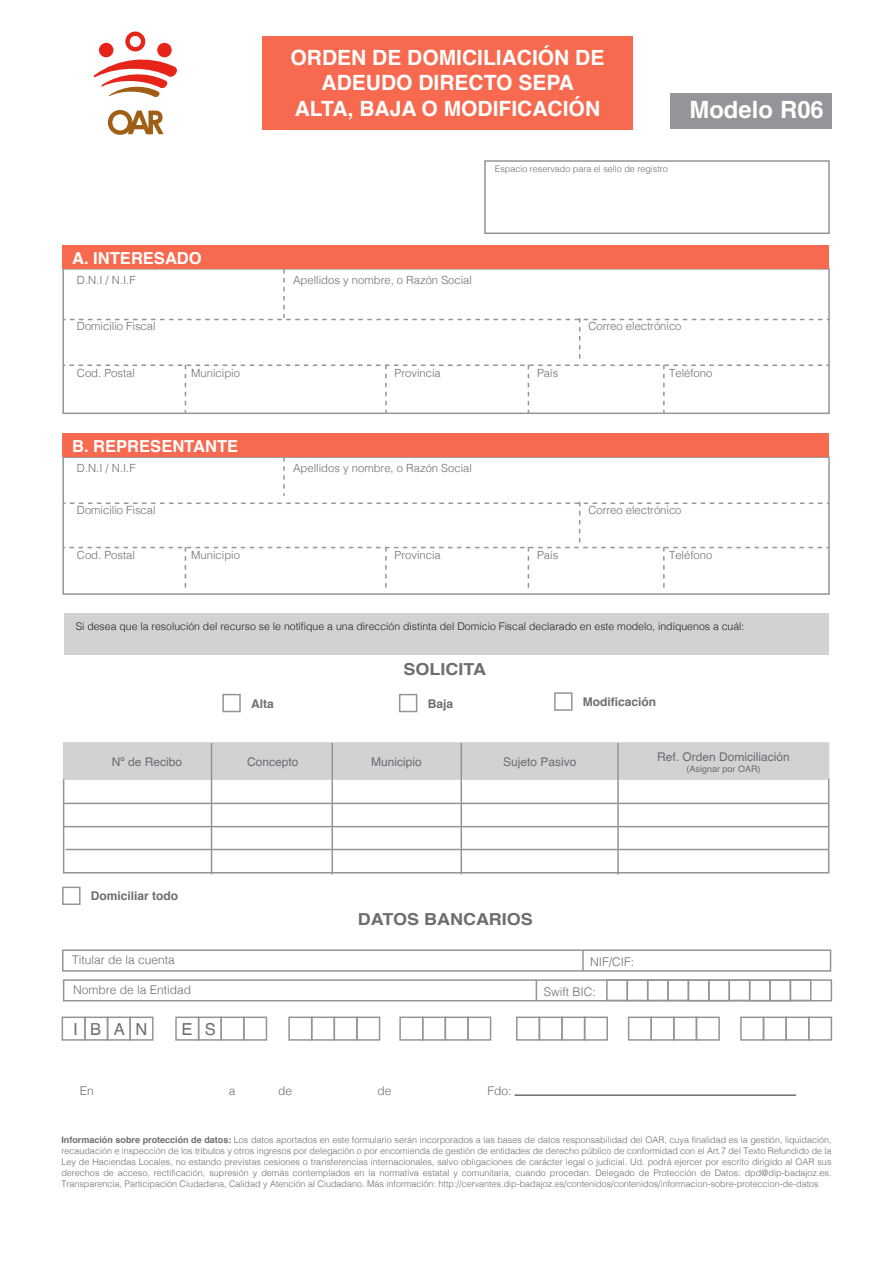
<style>
.page{position:relative;width:893px;height:1263px;background:#fff}
.page>*{position:absolute;margin:0;border:0;box-sizing:border-box;transform-origin:0 0}
.t1{font:700 23.85px "Helvetica";color:#fff}
.t2{font:700 21px/25.2px "Helvetica";color:#fff;text-align:center}
.t3{font:700 16.5px "Helvetica";color:#fff}
.t4{font:700 16.5px "Helvetica";color:#6c6d70;scale:1.09 1}
.t5{font:16.5px "Helvetica";color:#6c6d70}
.t6{font:300 12px "Helvetica";color:#6c6d70}
.t7{font:12px "Helvetica";color:#6c6d70}
.t8{font:700 12px "Helvetica";color:#6c6d70}
.t9{font:300 11.25px "Helvetica";color:#6c6d70}
.t10{font:300 10.5px "Helvetica";color:#231f20}
.t11{font:300 9px/10.8px "Helvetica";color:#6c6d70;text-align:justify}
.t12{font:9px "Helvetica";color:#6c6d70}
.s1{font-weight:700}
</style>
<div class="page">
<div style="left:63px;top:778px;width:766px;height:95px;border:2px solid #939598"></div>
<div style="left:62px;top:949px;width:769px;height:23px;border:2px solid #939598"></div>
<div style="left:63px;top:742px;width:766px;height:37px;background:#d1d2d4"></div>
<svg style="left:108px;top:110px;width:56px;height:25px"></svg>
<svg style="left:93px;top:55px;width:84px;height:43px"></svg>
<div style="left:125px;top:32px;width:20px;height:19px;background:#e72419;border-radius:50%"></div>
<div style="left:99px;top:43px;width:14px;height:14px;background:#e72419;border-radius:50%"></div>
<div style="left:157px;top:43px;width:15px;height:14px;background:#e72419;border-radius:50%"></div>
<div style="left:130px;top:36px;width:11px;height:11px;background:#fff;border-radius:50%"></div>
<div style="left:63px;top:979px;width:769px;height:22px;border:2px solid #939598"></div>
<div style="left:64px;top:614px;width:764px;height:41px;background:#d1d2d4"></div>
<svg style="left:63px;top:269px;width:766px;height:144px"></svg>
<div style="left:62px;top:245px;width:767px;height:24px;background:#f86a50"></div>
<div style="left:62px;top:456px;width:768px;height:139px;border:2px solid #939598"></div>
<svg style="left:283px;top:457px;width:2px;height:39px"></svg>
<hr style="left:211px;top:743px;width:1px;height:131px;background:#939598">
<hr style="left:332px;top:743px;width:1px;height:131px;background:#939598">
<hr style="left:460px;top:743px;width:2px;height:131px;background:#939598">
<hr style="left:617px;top:743px;width:2px;height:131px;background:#939598">
<hr style="left:64px;top:803px;width:764px;height:1px;background:#939598">
<hr style="left:63px;top:826px;width:765px;height:1px;background:#939598">
<hr style="left:66px;top:849px;width:762px;height:1px;background:#939598">
<svg style="left:63px;top:502px;width:766px;height:88px"></svg>
<div style="left:62px;top:433px;width:767px;height:24px;background:#f86a50"></div>
<hr style="left:582px;top:950px;width:2px;height:21px;background:#939598">
<svg style="left:536px;top:980px;width:1px;height:21px"></svg>
<div style="left:62px;top:1016px;width:24px;height:25px;border:2px solid #939598"></div>
<div style="left:84px;top:1016px;width:24px;height:25px;border:2px solid #939598"></div>
<div style="left:107px;top:1016px;width:24px;height:25px;border:2px solid #939598"></div>
<div style="left:129px;top:1016px;width:25px;height:25px;border:2px solid #939598"></div>
<div style="left:175px;top:1016px;width:24px;height:25px;border:2px solid #939598"></div>
<div style="left:198px;top:1016px;width:24px;height:25px;border:2px solid #939598"></div>
<div style="left:220px;top:1016px;width:25px;height:25px;border:2px solid #939598"></div>
<div style="left:243px;top:1016px;width:24px;height:25px;border:2px solid #939598"></div>
<div style="left:288px;top:1016px;width:24px;height:25px;border:2px solid #939598"></div>
<div style="left:311px;top:1016px;width:24px;height:25px;border:2px solid #939598"></div>
<div style="left:334px;top:1016px;width:24px;height:25px;border:2px solid #939598"></div>
<div style="left:356px;top:1016px;width:24px;height:25px;border:2px solid #939598"></div>
<div style="left:399px;top:1016px;width:24px;height:25px;border:2px solid #939598"></div>
<div style="left:422px;top:1016px;width:24px;height:25px;border:2px solid #939598"></div>
<div style="left:445px;top:1016px;width:24px;height:25px;border:2px solid #939598"></div>
<div style="left:467px;top:1016px;width:24px;height:25px;border:2px solid #939598"></div>
<div style="left:516px;top:1016px;width:24px;height:25px;border:2px solid #939598"></div>
<div style="left:539px;top:1016px;width:24px;height:25px;border:2px solid #939598"></div>
<div style="left:561px;top:1016px;width:24px;height:25px;border:2px solid #939598"></div>
<div style="left:584px;top:1016px;width:24px;height:25px;border:2px solid #939598"></div>
<div style="left:628px;top:1016px;width:24px;height:25px;border:2px solid #939598"></div>
<div style="left:650px;top:1016px;width:25px;height:25px;border:2px solid #939598"></div>
<div style="left:673px;top:1016px;width:24px;height:25px;border:2px solid #939598"></div>
<div style="left:696px;top:1016px;width:24px;height:25px;border:2px solid #939598"></div>
<div style="left:740px;top:1016px;width:24px;height:25px;border:2px solid #939598"></div>
<div style="left:763px;top:1016px;width:24px;height:25px;border:2px solid #939598"></div>
<div style="left:785px;top:1016px;width:24px;height:25px;border:2px solid #939598"></div>
<div style="left:808px;top:1016px;width:24px;height:25px;border:2px solid #939598"></div>
<div style="left:222px;top:694px;width:19px;height:18px;border:2px solid #939598"></div>
<div style="left:62px;top:886px;width:19px;height:19px;border:2px solid #939598"></div>
<div style="left:399px;top:694px;width:18px;height:18px;border:2px solid #939598"></div>
<div style="left:554px;top:692px;width:19px;height:19px;border:2px solid #939598"></div>
<hr style="left:515px;top:1094px;width:281px;height:2px;background:#6c6d70">
<div style="left:670px;top:93px;width:161px;height:35px;background:#939598"></div>
<div style="left:262px;top:36px;width:371px;height:93px;background:#f86a50"></div>
<div style="left:647px;top:979px;width:22px;height:22px;border:2px solid #939598"></div>
<div style="left:667px;top:979px;width:22px;height:22px;border:2px solid #939598"></div>
<div style="left:606px;top:979px;width:22px;height:22px;border:2px solid #939598"></div>
<div style="left:626px;top:979px;width:22px;height:22px;border:2px solid #939598"></div>
<div style="left:688px;top:979px;width:21px;height:22px;border:2px solid #939598"></div>
<div style="left:708px;top:979px;width:22px;height:22px;border:2px solid #939598"></div>
<div style="left:728px;top:979px;width:22px;height:22px;border:2px solid #939598"></div>
<div style="left:749px;top:979px;width:22px;height:22px;border:2px solid #939598"></div>
<div style="left:769px;top:979px;width:22px;height:22px;border:2px solid #939598"></div>
<div style="left:790px;top:979px;width:21px;height:22px;border:2px solid #939598"></div>
<div style="left:484px;top:160px;width:346px;height:74px;border:2px solid #939598"></div>
<h3 class="t3" style="left:72px;top:245px;width:131px">A. INTERESADO</h3>
<h2 class="t2" style="left:291px;top:45px;width:315px">ORDEN DE DOMICILIACIÓN DE<br>ADEUDO DIRECTO SEPA<br>ALTA, BAJA O MODIFICACIÓN</h2>
<p class="t11" style="left:495px;top:162px;width:175px">Espacio reservado para el sello de registro</p>
<h1 class="t1" style="left:690px;top:90px;width:136px">Modelo R06</h1>
<p class="t9" style="left:77px;top:270px;width:60px">D.N.I / N.I.F</p>
<p class="t9" style="left:293px;top:270px;width:180px">Apellidos y nombre, o Razón Social</p>
<p class="t9" style="left:77px;top:316px;width:80px">Domicilio Fiscal</p>
<p class="t9" style="left:588px;top:316px;width:95px">Correo electrónico</p>
<p class="t9" style="left:77px;top:363px;width:60px">Cod. Postal</p>
<p class="t9" style="left:191px;top:363px;width:50px">Municipio</p>
<p class="t9" style="left:395px;top:363px;width:48px">Provincia</p>
<p class="t9" style="left:537px;top:363px;width:23px">País</p>
<p class="t9" style="left:669px;top:363px;width:45px">Teléfono</p>
<h3 class="t3" style="left:72px;top:433px;width:168px">B. REPRESENTANTE</h3>
<p class="t9" style="left:77px;top:458px;width:60px">D.N.I / N.I.F</p>
<p class="t9" style="left:293px;top:458px;width:180px">Apellidos y nombre, o Razón Social</p>
<p class="t9" style="left:77px;top:500px;width:80px">Domicilio Fiscal</p>
<p class="t9" style="left:588px;top:500px;width:95px">Correo electrónico</p>
<p class="t9" style="left:77px;top:546px;width:60px">Cod. Postal</p>
<p class="t9" style="left:191px;top:546px;width:50px">Municipio</p>
<p class="t9" style="left:395px;top:546px;width:48px">Provincia</p>
<p class="t9" style="left:537px;top:546px;width:23px">País</p>
<p class="t9" style="left:669px;top:546px;width:45px">Teléfono</p>
<p class="t10" style="left:76px;top:617px;width:670px">Si desea que la resolución del recurso se le notifique a una dirección distinta del Domicio Fiscal declarado en este modelo, indíquenos a cuál:</p>
<h3 class="t8" style="left:251px;top:694px;width:24px">Alta</h3>
<h3 class="t4" style="left:404px;top:656px;width:77px">SOLICITA</h3>
<h3 class="t8" style="left:428px;top:694px;width:27px">Baja</h3>
<h3 class="t8" style="left:583px;top:692px;width:75px">Modificación</h3>
<h3 class="t7" style="left:112px;top:754px;width:72px">Nº de Recibo</h3>
<h3 class="t7" style="left:247px;top:754px;width:53px">Concepto</h3>
<h3 class="t7" style="left:371px;top:754px;width:52px">Municipio</h3>
<h3 class="t7" style="left:503px;top:754px;width:75px">Sujeto Pasivo</h3>
<h3 class="t7" style="left:657px;top:749px;width:134px">Ref. Orden Domiciliación</h3>
<p class="t12" style="left:686px;top:763px;width:76px">(Asignar por OAR)</p>
<h3 class="t8" style="left:91px;top:886px;width:89px">Domiciliar todo</h3>
<h3 class="t4" style="left:358px;top:906px;width:162px">DATOS BANCARIOS</h3>
<h3 class="t6" style="left:72px;top:950px;width:104px">Titular de la cuenta</h3>
<h3 class="t6" style="left:590px;top:951px;width:46px">NIF/CIF:</h3>
<h3 class="t6" style="left:73px;top:980px;width:120px">Nombre de la Entidad</h3>
<h3 class="t6" style="left:544px;top:981px;width:54px">Swift BIC:</h3>
<h3 class="t5" style="left:73px;top:1018px;width:6px">I</h3>
<h3 class="t5" style="left:114px;top:1018px;width:13px">A</h3>
<h3 class="t5" style="left:181px;top:1018px;width:36px">E S</h3>
<h3 class="t5" style="left:90px;top:1018px;width:13px">B</h3>
<h3 class="t5" style="left:135px;top:1018px;width:13px">N</h3>
<h3 class="t6" style="left:80px;top:1081px;width:16px">En</h3>
<h3 class="t6" style="left:229px;top:1081px;width:8px">a</h3>
<h3 class="t6" style="left:278px;top:1081px;width:16px">de</h3>
<h3 class="t6" style="left:378px;top:1081px;width:16px">de</h3>
<h3 class="t6" style="left:487px;top:1081px;width:26px">Fdo:</h3>
<p class="t11" style="left:61px;top:1134px;width:772px"><span class="s1">Información sobre protección de datos:</span> Los datos aportados en este formulario serán incorporados a las bases de datos responsabilidad del OAR, cuya finalidad es la gestión, liquidación, recaudación e inspección de los tributos y otros ingresos por delegación o por encomienda de gestión de entidades de derecho público de conformidad con el Art.7 del Texto Refundido de la Ley de Haciendas Locales, no estando previstas cesiones o transferencias internacionales, salvo obligaciones de carácter legal o judicial. Ud. podrá ejercer por escrito dirigido al OAR sus derechos de acceso, rectificación, supresión y demás contemplados en la normativa estatal y comunitaria, cuando procedan. Delegado de Protección de Datos: dpd@dip-badajoz.es.<br>Transparencia, Participación Ciudadana, Calidad y Atención al Ciudadano. Más información: http://cervantes.dip-badajoz.es/contenidos/contenidos/informacion-sobre-proteccion-de-datos</p>
</div>
